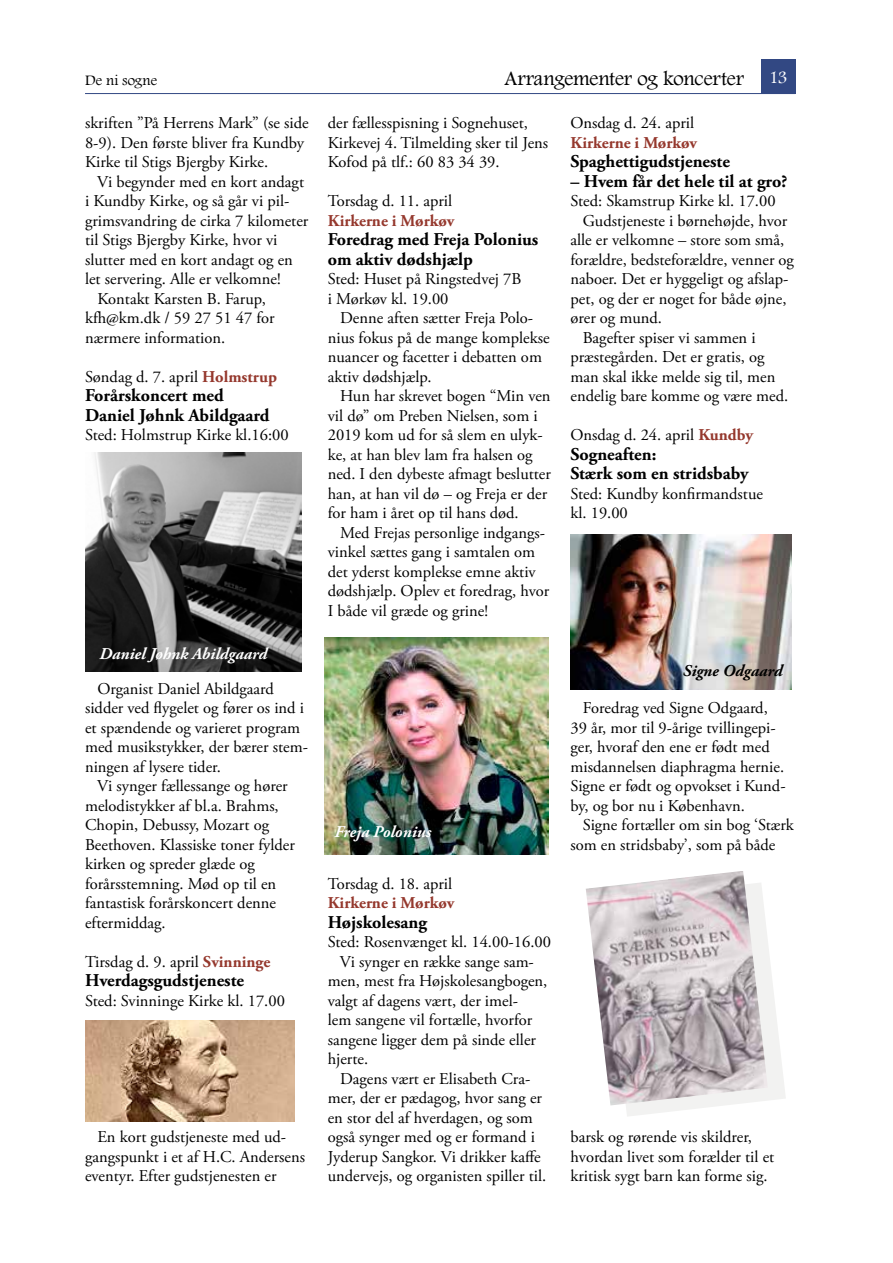
<style>
.page{position:relative;width:893px;height:1263px;background:#fff}
.page>*{position:absolute;margin:0;border:0;box-sizing:border-box;transform-origin:0 0}
.t1{font:21px "Footlight MT Light";letter-spacing:-.02em;color:#000}
.t2{font:700 18px/19.5px "Adobe Garamond Pro";color:#000}
.t3{font:16.5px/19.5px "Adobe Garamond Pro";color:#000}
.t4{font:700 16.5px "Adobe Garamond Pro";color:#95382d}
.t5{font:italic 700 16.5px "Adobe Garamond Pro";color:#fff}
.t6{font:italic 700 16.5px "Adobe Garamond Pro";color:#000}
.t7{font:15px "Footlight MT Light";letter-spacing:.005em;color:#000}
.s1{font-size:18px;color:#fff}
.s2{font-weight:700;color:#95382d}
</style>
<div class="page">
<hr style="left:85px;top:93px;width:710px;height:1px;background:#324883">
<div style="left:761px;top:60px;width:34px;height:34px;background:#324883"></div>
<svg style="left:611px;top:948px;width:175px;height:168px"></svg>
<img style="left:85px;top:453px;width:217px;height:219px">
<img style="left:324px;top:638px;width:224px;height:216px">
<img style="left:571px;top:535px;width:220px;height:154px">
<img style="left:85px;top:1021px;width:209px;height:100px">
<img style="left:586px;top:871px;width:182px;height:234px">
<p class="t7" style="left:85px;top:71px;width:74px">De ni sogne</p>
<p class="t1" style="left:504px;top:66px;width:285px">Arrangementer og koncerter <span class="s1">13</span></p>
<p class="t3" style="left:85px;top:114px;width:225px">skriften ”På Herrens Mark” (se side<br>8-9). Den første bliver fra Kundby<br>Kirke til Stigs Bjergby Kirke.</p>
<p class="t3" style="left:97px;top:172px;width:208px">Vi begynder med en kort andagt</p>
<p class="t3" style="left:85px;top:192px;width:206px">i Kundby Kirke, og så går vi pil-</p>
<p class="t3" style="left:85px;top:211px;width:225px">grimsvandring de cirka 7 kilometer</p>
<p class="t3" style="left:85px;top:231px;width:194px">til Stigs Bjergby Kirke, hvor vi</p>
<p class="t3" style="left:85px;top:250px;width:209px">slutter med en kort andagt og en</p>
<p class="t3" style="left:85px;top:270px;width:197px">let servering. Alle er velkomne!</p>
<p class="t3" style="left:97px;top:289px;width:170px">Kontakt Karsten B. Farup,</p>
<p class="t3" style="left:85px;top:309px;width:191px">kfh@km.dk / 59 27 51 47 for</p>
<p class="t3" style="left:85px;top:328px;width:142px">nærmere information.</p>
<p class="t3" style="left:85px;top:367px;width:194px">Søndag d. 7. april <span class="s2">Holmstrup</span></p>
<p class="t2" style="left:85px;top:386px;width:186px">Forårskoncert med<br>Daniel Jøhnk Abildgaard</p>
<p class="t3" style="left:85px;top:426px;width:205px">Sted: Holmstrup Kirke kl.16:00</p>
<p class="t3" style="left:328px;top:114px;width:222px">der fællesspisning i Sognehuset,<br>Kirkevej 4. Tilmelding sker til Jens<br>Kofod på tlf.: 60 83 34 39.</p>
<p class="t3" style="left:328px;top:192px;width:126px">Torsdag d. 11. april</p>
<p class="t4" style="left:328px;top:211px;width:128px">Kirkerne i Mørkøv</p>
<p class="t2" style="left:328px;top:230px;width:212px">Foredrag med Freja Polonius om aktiv dødshjælp</p>
<p class="t3" style="left:328px;top:270px;width:195px">Sted: Huset på Ringstedvej 7B i Mørkøv kl. 19.00</p>
<p class="t3" style="left:328px;top:309px;width:223px;text-indent:12px">Denne aften sætter Freja Polo&shy;nius fokus på de mange komplekse nuancer og facetter i debatten om aktiv dødshjælp.</p>
<p class="t3" style="left:328px;top:387px;width:225px;text-indent:12px">Hun har skrevet bogen “Min ven vil dø” om Preben Nielsen, som i<br>2019 kom ud for så slem en ulyk&shy;ke, at han blev lam fra halsen og ned. I den dybeste afmagt beslutter han, at han vil dø – og Freja er der for ham i året op til hans død.</p>
<p class="t3" style="left:328px;top:523px;width:223px;text-indent:12px">Med Frejas personlige indgangs&shy;vinkel sættes gang i samtalen om det yderst komplekse emne aktiv dødshjælp. Oplev et foredrag, hvor<br>I både vil græde og grine!</p>
<p class="t3" style="left:570px;top:114px;width:125px">Onsdag d. 24. april</p>
<p class="t4" style="left:570px;top:133px;width:128px">Kirkerne i Mørkøv</p>
<p class="t2" style="left:570px;top:152px;width:161px">Spaghettigudstjeneste</p>
<p class="t2" style="left:570px;top:171px;width:218px">– Hvem får det hele til at gro?</p>
<p class="t3" style="left:570px;top:192px;width:207px">Sted: Skamstrup Kirke kl. 17.00</p>
<p class="t3" style="left:583px;top:211px;width:206px">Gudstjeneste i børnehøjde, hvor</p>
<p class="t3" style="left:570px;top:231px;width:215px">alle er velkomne – store som små,</p>
<p class="t3" style="left:570px;top:250px;width:225px">forældre, bedsteforældre, venner og</p>
<p class="t3" style="left:570px;top:270px;width:220px">naboer. Det er hyggeligt og afslap-</p>
<p class="t3" style="left:570px;top:289px;width:218px">pet, og der er noget for både øjne,</p>
<p class="t3" style="left:570px;top:309px;width:93px">ører og mund.</p>
<p class="t3" style="left:583px;top:328px;width:174px">Bagefter spiser vi sammen i</p>
<p class="t3" style="left:570px;top:348px;width:195px">præstegården. Det er gratis, og</p>
<p class="t3" style="left:570px;top:367px;width:206px">man skal ikke melde sig til, men</p>
<p class="t3" style="left:570px;top:387px;width:219px">endelig bare komme og være med.</p>
<p class="t3" style="left:570px;top:426px;width:184px">Onsdag d. 24. april <span class="s2">Kundby</span></p>
<p class="t2" style="left:570px;top:444px;width:180px">Sogneaften:<br>Stærk som en stridsbaby</p>
<p class="t3" style="left:570px;top:484px;width:194px">Sted: Kundby konfirmandstue kl. 19.00</p>
<p class="t5" style="left:99px;top:644px;width:169px">Daniel Jøhnk Abildgaard</p>
<p class="t3" style="left:85px;top:679px;width:224px;text-indent:12px">Organist Daniel Abildgaard sidder ved flygelet og fører os ind i et spændende og varieret program med musikstykker, der bærer stem&shy;ningen af lysere tider.</p>
<p class="t3" style="left:85px;top:777px;width:211px;text-indent:12px">Vi synger fællessange og hører melodistykker af bl.a. Brahms,<br>Chopin, Debussy, Mozart og<br>Beethoven. Klassiske toner fylder kirken og spreder glæde og forårsstemning. Mød op til en fantastisk forårskoncert denne eftermiddag.</p>
<p class="t3" style="left:85px;top:952px;width:187px">Tirsdag d. 9. april <span class="s2">Svinninge</span></p>
<p class="t2" style="left:85px;top:971px;width:161px">Hverdagsgudstjeneste</p>
<p class="t3" style="left:85px;top:991px;width:201px">Sted: Svinninge Kirke kl. 17.00</p>
<p class="t3" style="left:85px;top:1128px;width:222px;text-indent:12px">En kort gudstjeneste med ud&shy;gangspunkt i et af H.C. Andersens eventyr. Efter gudstjenesten er</p>
<p class="t5" style="left:334px;top:822px;width:98px">Freja Polonius</p>
<p class="t3" style="left:328px;top:874px;width:126px">Torsdag d. 18. april</p>
<p class="t4" style="left:328px;top:893px;width:128px">Kirkerne i Mørkøv</p>
<p class="t2" style="left:328px;top:912px;width:101px">Højskolesang</p>
<p class="t3" style="left:328px;top:933px;width:225px">Sted: Rosenvænget kl. 14.00-16.00</p>
<p class="t3" style="left:340px;top:952px;width:196px">Vi synger en række sange sam-</p>
<p class="t3" style="left:328px;top:972px;width:221px">men, mest fra Højskolesangbogen,</p>
<p class="t3" style="left:328px;top:991px;width:192px">valgt af dagens vært, der imel-</p>
<p class="t3" style="left:328px;top:1011px;width:206px">lem sangene vil fortælle, hvorfor</p>
<p class="t3" style="left:328px;top:1030px;width:210px">sangene ligger dem på sinde eller</p>
<p class="t3" style="left:328px;top:1050px;width:42px">hjerte.</p>
<p class="t3" style="left:340px;top:1069px;width:192px">Dagens vært er Elisabeth Cra-</p>
<p class="t3" style="left:328px;top:1089px;width:216px">mer, der er pædagog, hvor sang er</p>
<p class="t3" style="left:328px;top:1108px;width:207px">en stor del af hverdagen, og som</p>
<p class="t3" style="left:328px;top:1128px;width:209px">også synger med og er formand i</p>
<p class="t3" style="left:328px;top:1147px;width:214px">Jyderup Sangkor. Vi drikker kaffe</p>
<p class="t3" style="left:328px;top:1167px;width:220px">undervejs, og organisten spiller til.</p>
<p class="t6" style="left:683px;top:661px;width:101px">Signe Odgaard</p>
<p class="t3" style="left:570px;top:699px;width:217px;text-indent:12px">Foredrag ved Signe Odgaard,<br>39 år, mor til 9-årige tvillingepi&shy;ger, hvoraf den ene er født med misdannelsen diaphragma hernie.<br>Signe er født og opvokset i Kund&shy;by, og bor nu i København.</p>
<p class="t3" style="left:570px;top:816px;width:225px;text-indent:12px">Signe fortæller om sin bog ‘Stærk som en stridsbaby’, som på både</p>
<p class="t3" style="left:570px;top:1128px;width:205px">barsk og rørende vis skildrer, hvordan livet som forælder til et kritisk sygt barn kan forme sig.</p>
</div>
